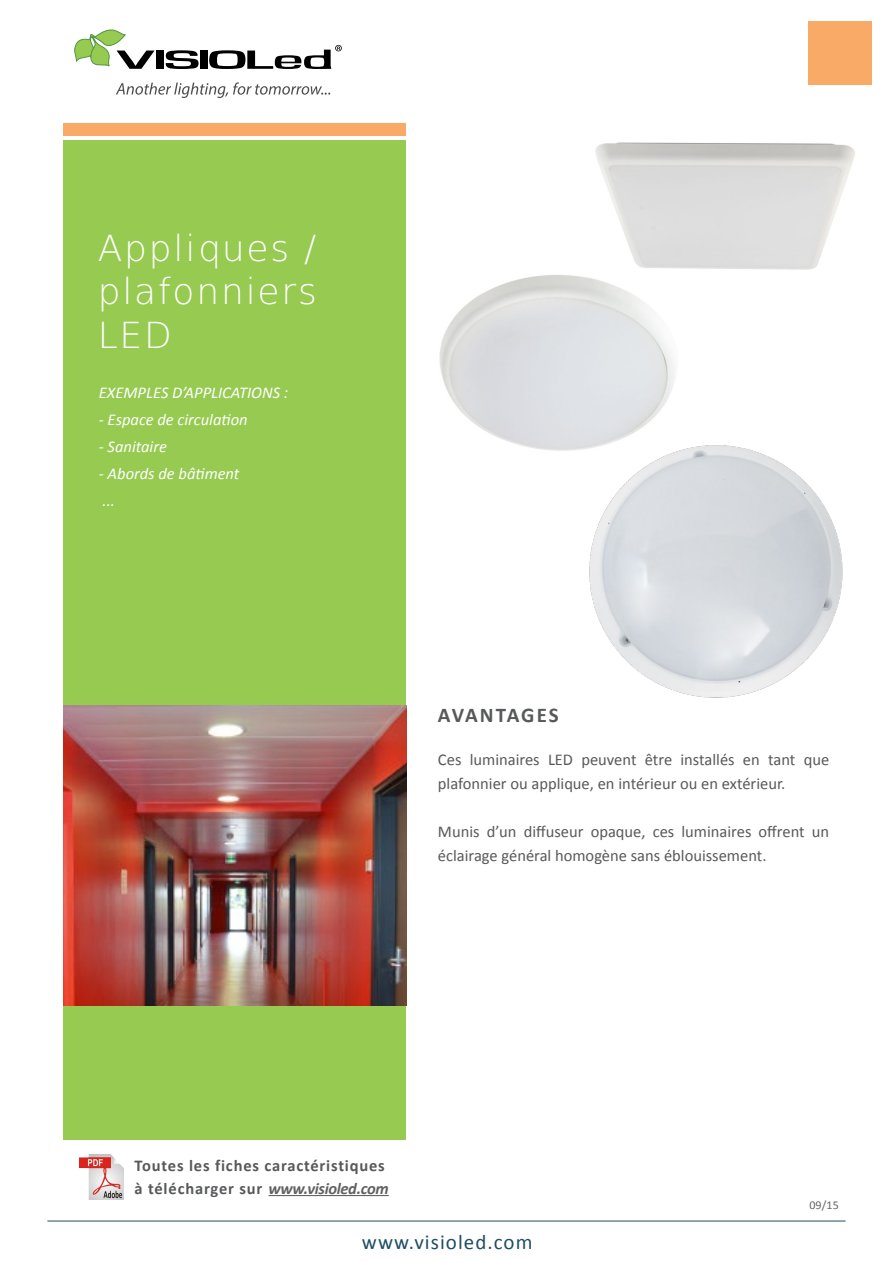
<style>
.page{position:relative;width:893px;height:1263px;background:#fff}
.page>*{position:absolute;margin:0;border:0;box-sizing:border-box;transform-origin:0 0}
.t1{font:200 36px/43.2px "DejaVu Sans";letter-spacing:.05em;color:#fff}
.t2{font:21px "Calibri";letter-spacing:.05em;color:#1e4f62}
.t3{font:700 21px "Calibri";letter-spacing:.09em;color:#58595b}
.t4{font:16.5px/24px "Calibri";color:#58595b}
.t5{font:italic 16.5px "Calibri";color:#fff}
.t6{font:700 16.5px "Calibri";letter-spacing:.05em;color:#58595b}
.t7{font:italic 700 16.5px "Calibri";letter-spacing:-.02em;color:#616161}
.t8{font:12px "Calibri";color:#636466}
.s1{font-style:normal;color:#58595b}
</style>
<div class="page">
<img style="left:439px;top:275px;width:235px;height:176px">
<div style="left:64px;top:140px;width:342px;height:1000px;background:#96ca51"></div>
<div style="left:64px;top:123px;width:342px;height:13px;background:#faaa67"></div>
<img style="left:64px;top:706px;width:342px;height:299px">
<hr style="left:47px;top:1221px;width:799px;height:1px;background:#1e4f62">
<div style="left:156px;top:51px;width:8px;height:18px;background:#000"></div>
<svg style="left:166px;top:50px;width:33px;height:19px"></svg>
<div style="left:200px;top:51px;width:7px;height:18px;background:#000"></div>
<svg style="left:74px;top:29px;width:81px;height:40px"></svg>
<svg style="left:209px;top:45px;width:133px;height:24px"></svg>
<svg style="left:116px;top:82px;width:214px;height:16px"></svg>
<div style="left:808px;top:21px;width:64px;height:64px;background:#faaa67"></div>
<img style="left:80px;top:1154px;width:43px;height:45px">
<hr style="left:269px;top:1195px;width:120px;height:1px;background:#616161">
<img style="left:578px;top:432px;width:265px;height:266px">
<p class="t1" style="left:98px;top:225px;width:220px">Appliques /</p>
<p class="t1" style="left:98px;top:268px;width:220px">plafonniers<br>LED</p>
<p class="t5" style="left:99px;top:381px;width:191px">EXEMPLES D’APPLICATIONS :</p>
<p class="t5" style="left:99px;top:408px;width:150px">- Espace de circulation</p>
<p class="t5" style="left:99px;top:435px;width:70px">- Sanitaire</p>
<p class="t5" style="left:99px;top:462px;width:142px">- Abords de bâtiment</p>
<p class="t5" style="left:103px;top:489px;width:14px">...</p>
<p class="t3" style="left:438px;top:700px;width:122px">AVANTAGES</p>
<p class="t4" style="left:438px;top:747px;width:393px">Ces luminaires LED peuvent être installés en tant que plafonnier ou applique, en intérieur ou en extérieur.</p>
<p class="t4" style="left:438px;top:819px;width:393px">Munis d’un diffuseur opaque, ces luminaires offrent un éclairage général homogène sans éblouissement.</p>
<p class="t6" style="left:135px;top:1154px;width:252px">Toutes les fiches caractéristiques</p>
<p class="t7" style="left:135px;top:1176px;width:256px"><span class="s1">à télécharger sur</span> www.visioled.com</p>
<p class="t8" style="left:809px;top:1196px;width:31px">09/15</p>
<p class="t2" style="left:362px;top:1227px;width:172px">www.visioled.com</p>
</div>
